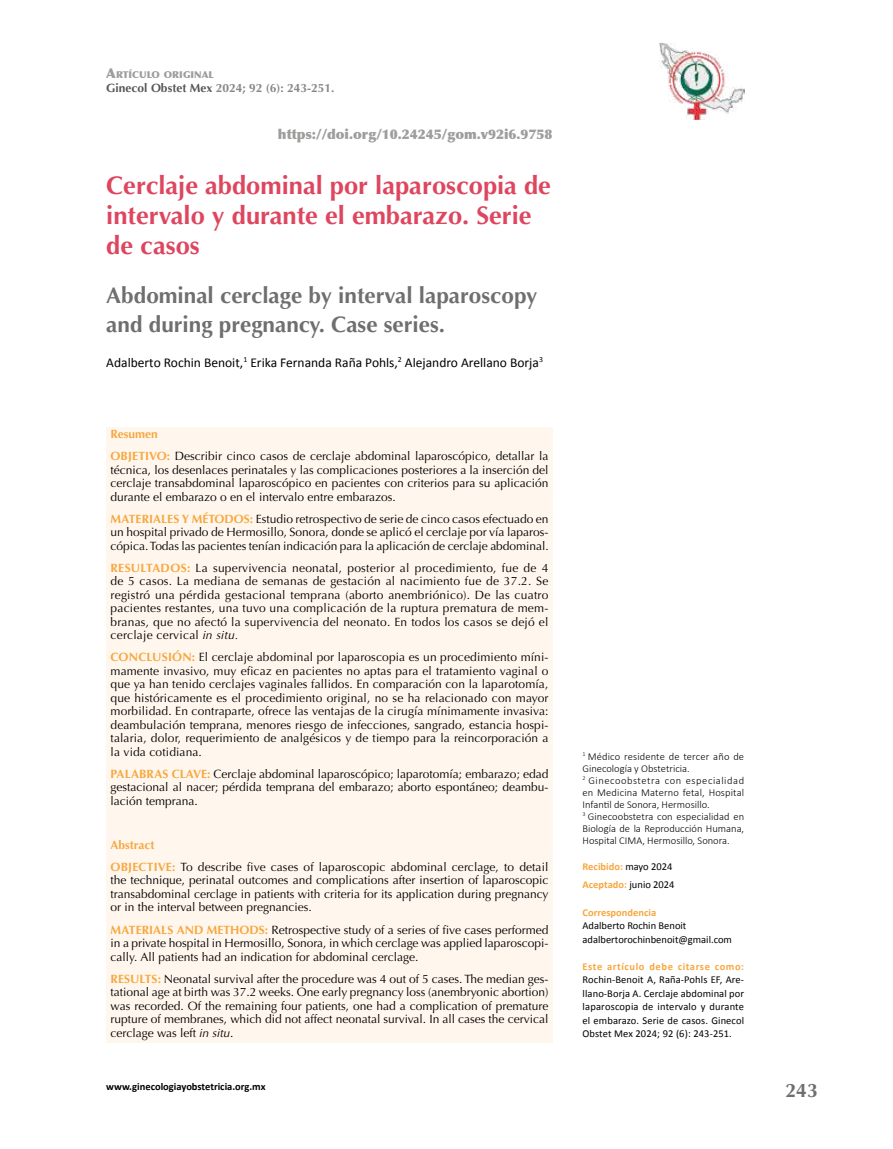
<style>
.page{position:relative;width:893px;height:1149px;background:#fff}
.page>*{position:absolute;margin:0;border:0;box-sizing:border-box;transform-origin:0 0}
.t1{font:700 25.5px/30px "Optima";color:#de465f}
.t2{font:700 22.5px/28.5px "Optima";color:#706f6f}
.t3{font:700 19.5px "Optima";color:#706f6f}
.t4{font:13.5px "Calibri";color:#000}
.t5{font:900 13.5px "Optima";color:#9d9d9c}
.t6{font:12px/13.5px "Optima";color:#000;text-align:justify}
.t7{font:700 12px "Optima";color:#878787}
.t8{font:300 10.5px/12px "Calibri";color:#000}
.t9{font:10.5px/13.5px "Calibri";color:#000}
.t10{font:700 10.5px/18px "Calibri";color:#f7a73e}
.t11{font:700 10.5px "Calibri";color:#000}
.t12{font:700 10.5px "Calibri";letter-spacing:.055em;color:#f7a73e}
.t13{font:900 9.45px "Optima";color:#9d9d9c}
.s1{font-size:13.5px}
.s2{color:#575756}
.s3{font-weight:700;color:#f7a73e}
.s4{font-style:italic}
.s5{font-weight:400;color:#000}
</style>
<div class="page">
<img style="left:659px;top:43px;width:85px;height:76px">
<div style="left:106px;top:427px;width:447px;height:615px;background:#fff7ee"></div>
<p class="t13" style="left:106px;top:69px;width:109px"><span class="s1">A</span>RTÍCULO ORIGINAL</p>
<p class="t7" style="left:106px;top:81px;width:230px"><span class="s2">Ginecol Obstet Mex</span> 2024; 92 (6): 243-251.</p>
<p class="t5" style="left:278px;top:126px;width:276px">https://doi.org/10.24245/gom.v92i6.9758</p>
<h1 class="t1" style="left:106px;top:170px;width:446px">Cerclaje abdominal por laparoscopia de intervalo y durante el embarazo. Serie de casos</h1>
<h2 class="t2" style="left:106px;top:281px;width:433px">Abdominal cerclage by interval laparoscopy and during pregnancy. Case series.</h2>
<p class="t4" style="left:106px;top:352px;width:438px">Adalberto Rochin Benoit,<sup>1</sup> Erika Fernanda Raña Pohls,<sup>2</sup> Alejandro Arellano Borja<sup>3</sup></p>
<p class="t6" style="left:111px;top:423px;width:439px;line-height:22px"><span class="s3">Resumen<br>OBJETIVO:</span> Describir cinco casos de cerclaje abdominal laparoscópico, detallar la</p>
<p class="t6" style="left:111px;top:463px;width:439px">técnica, los desenlaces perinatales y las complicaciones posteriores a la inserción del cerclaje transabdominal laparoscópico en pacientes con criterios para su aplicación durante el embarazo o en el intervalo entre embarazos.</p>
<p class="t6" style="left:111px;top:512px;width:440px"><span class="s3">MATERIALES Y MÉTODOS:</span> Estudio retrospectivo de serie de cinco casos efectuado en un hospital privado de Hermosillo, Sonora, donde se aplicó el cerclaje por vía laparos&shy;cópica. Todas las pacientes tenían indicación para la aplicación de cerclaje abdominal.</p>
<p class="t6" style="left:111px;top:561px;width:439px"><span class="s3">RESULTADOS:</span> La supervivencia neonatal, posterior al procedimiento, fue de 4 de 5 casos. La mediana de semanas de gestación al nacimiento fue de 37.2. Se registró una pérdida gestacional temprana (aborto anembriónico). De las cuatro pacientes restantes, una tuvo una complicación de la ruptura prematura de mem&shy;branas, que no afectó la supervivencia del neonato. En todos los casos se dejó el cerclaje cervical <span class="s4">in situ.</span></p>
<p class="t6" style="left:111px;top:650px;width:439px"><span class="s3">CONCLUSIÓN:</span> El cerclaje abdominal por laparoscopia es un procedimiento míni&shy;mamente invasivo, muy eficaz en pacientes no aptas para el tratamiento vaginal o que ya han tenido cerclajes vaginales fallidos. En comparación con la laparotomía, que históricamente es el procedimiento original, no se ha relacionado con mayor morbilidad. En contraparte, ofrece las ventajas de la cirugía mínimamente invasiva: deambulación temprana, menores riesgo de infecciones, sangrado, estancia hospi&shy;talaria, dolor, requerimiento de analgésicos y de tiempo para la reincorporación a la vida cotidiana.</p>
<p class="t6" style="left:111px;top:767px;width:439px"><span class="s3">PALABRAS CLAVE:</span> Cerclaje abdominal laparoscópico; laparotomía; embarazo; edad gestacional al nacer; pérdida temprana del embarazo; aborto espontáneo; deambu&shy;lación temprana.</p>
<p class="t6" style="left:111px;top:833px;width:439px;line-height:22px"><span class="s3">Abstract<br>OBJECTIVE:</span> To describe five cases of laparoscopic abdominal cerclage, to detail</p>
<p class="t6" style="left:111px;top:873px;width:439px">the technique, perinatal outcomes and complications after insertion of laparoscopic transabdominal cerclage in patients with criteria for its application during pregnancy or in the interval between pregnancies.</p>
<p class="t6" style="left:111px;top:922px;width:439px"><span class="s3">MATERIALS AND METHODS:</span> Retrospective study of a series of five cases performed in a private hospital in Hermosillo, Sonora, in which cerclage was applied laparoscopi&shy;cally. All patients had an indication for abdominal cerclage.</p>
<p class="t6" style="left:111px;top:971px;width:439px"><span class="s3">RESULTS:</span> Neonatal survival after the procedure was 4 out of 5 cases. The median ges&shy;tational age at birth was 37.2 weeks. One early pregnancy loss (anembryonic abortion) was recorded. Of the remaining four patients, one had a complication of premature rupture of membranes, which did not affect neonatal survival. In all cases the cervical cerclage was left <span class="s4">in situ</span>.</p>
<p class="t11" style="left:106px;top:1079px;width:161px">www.ginecologiayobstetricia.org.mx</p>
<p class="t8" style="left:583px;top:750px;width:163px"><sup>1</sup> Médico residente de tercer año de Ginecología y Obstetricia.<br><sup>2</sup> Ginecoobstetra con especialidad en Medicina Materno fetal, Hospital Infantil de Sonora, Hermosillo.<br><sup>3</sup> Ginecoobstetra con especialidad en Biología de la Reproducción Humana, Hospital CIMA, Hermosillo, Sonora.</p>
<p class="t10" style="left:583px;top:856px;width:94px">Recibido: <span class="s5">mayo 2024<br></span>Aceptado: <span class="s5">junio 2024</span></p>
<p class="t10" style="left:583px;top:902px;width:75px">Correspondencia</p>
<p class="t9" style="left:583px;top:918px;width:151px">Adalberto Rochin Benoit adalbertorochinbenoit@gmail.com</p>
<p class="t12" style="left:583px;top:958px;width:163px">Este artículo debe citarse como:</p>
<p class="t9" style="left:583px;top:972px;width:163px;text-align:justify">Rochin-Benoit A, Raña-Pohls EF, Are&shy;llano-Borja A. Cerclaje abdominal por laparoscopia de intervalo y durante el embarazo. Serie de casos. Ginecol Obstet Mex 2024; 92 (6): 243-251.</p>
<h3 class="t3" style="left:785px;top:1079px;width:34px">243</h3>
</div>
